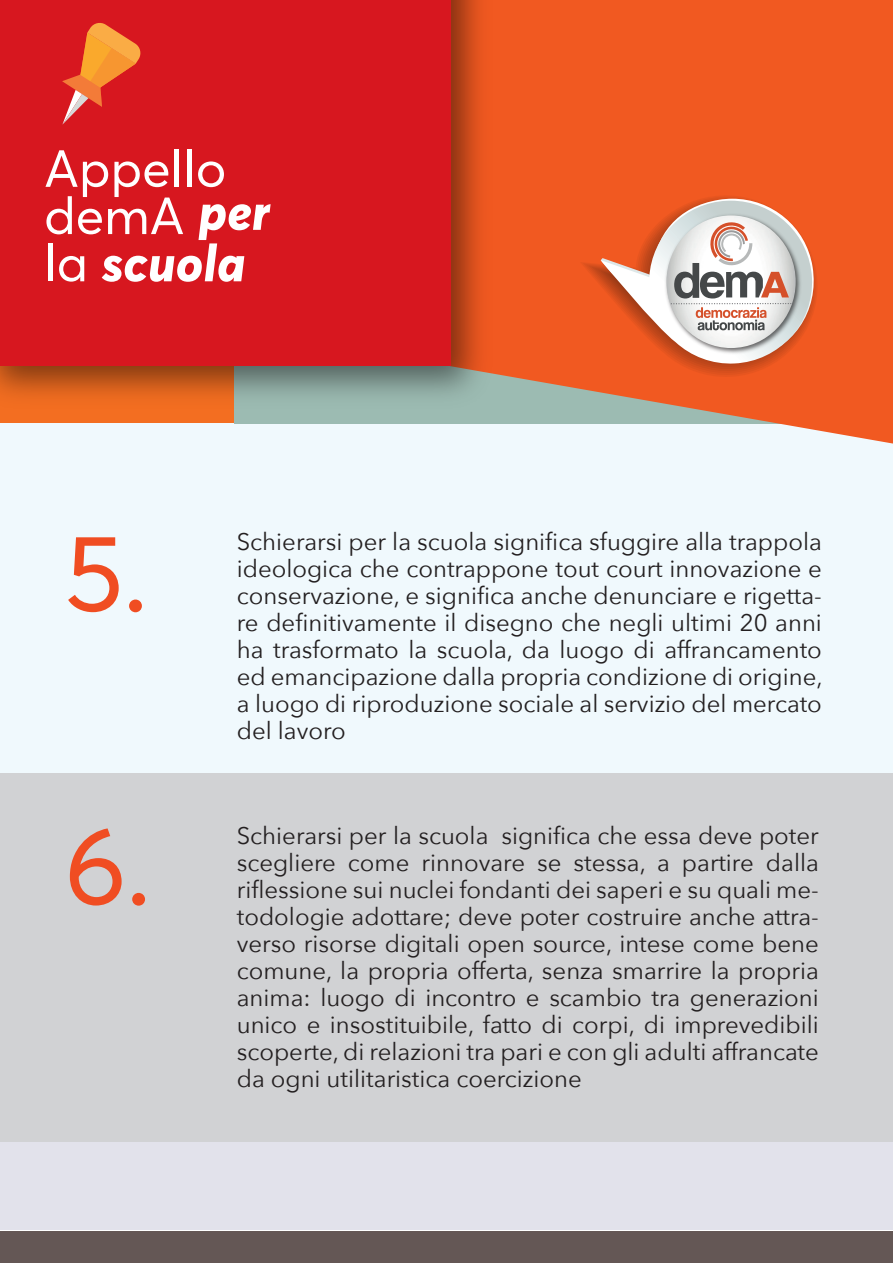
<style>
.page{position:relative;width:893px;height:1263px;background:#fff}
.page>*{position:absolute;margin:0;border:0;box-sizing:border-box;transform-origin:0 0}
.t1{font:108px "Averta Demo PE Cutted Demo";color:#f04d22}
.t2{font:51.45px/47.2px "Averta Demo PE Cutted Demo";color:#fff}
.t3{font:800 51.45px "Averta Demo PE";color:#fff}
.t4{font:24px/27px "Avenir Next";color:#231f20;text-align:justify}
.s1{font-family:"Averta Demo PE";font-weight:800}
.s2{font-family:"Averta Demo PE Cutted Demo";font-weight:400}
</style>
<div class="page">
<div style="left:449px;top:0;width:444px;height:366px;background:#f15921"></div>
<div style="left:0;top:413px;width:893px;height:366px;background:#f0f9fd"></div>
<div style="left:0;top:1011px;width:893px;height:219px;background:#e2e2eb"></div>
<div style="left:0;top:1231px;width:893px;height:32px;background:#645755"></div>
<div style="left:0;top:774px;width:893px;height:368px;background:#d1d2d4"></div>
<div style="left:0;top:366px;width:250px;height:57px;background:#f36e21"></div>
<div style="left:235px;top:365px;width:565px;height:59px;background:#9cbbb2"></div>
<svg style="left:502px;top:196px;width:391px;height:248px"></svg>
<img style="left:0;top:0;width:502px;height:417px">
<div style="left:0;top:0;width:450px;height:366px;background:#d7171f"></div>
<svg style="left:62px;top:23px;width:79px;height:102px"></svg>
<h2 class="t2" style="left:44px;top:145px;width:227px">Appello demA <span class="s1">per</span></h2>
<h2 class="t3" style="left:44px;top:232px;width:203px"><span class="s2">la</span> scuola</h2>
<h1 class="t1" style="left:64px;top:509px;width:86px">5.</h1>
<h1 class="t1" style="left:64px;top:802px;width:89px">6.</h1>
<p class="t4" style="left:237px;top:527px;width:587px">Schierarsi per la scuola significa sfuggire alla trappola ideologica che contrappone tout court innovazione e conservazione, e significa anche denunciare e rigetta&shy;re definitivamente il disegno che negli ultimi 20 anni ha trasformato la scuola, da luogo di affrancamento ed emancipazione dalla propria condizione di origine, a luogo di riproduzione sociale al servizio del mercato del lavoro</p>
<p class="t4" style="left:237px;top:821px;width:584px">Schierarsi per la scuola significa che essa deve poter scegliere come rinnovare se stessa, a partire dalla riflessione sui nuclei fondanti dei saperi e su quali me&shy;todologie adottare; deve poter costruire anche attra&shy;verso risorse digitali open source, intese come bene comune, la propria offerta, senza smarrire la propria anima: luogo di incontro e scambio tra generazioni unico e insostituibile, fatto di corpi, di imprevedibili scoperte, di relazioni tra pari e con gli adulti affrancate da ogni utilitaristica coercizione</p>
</div>
